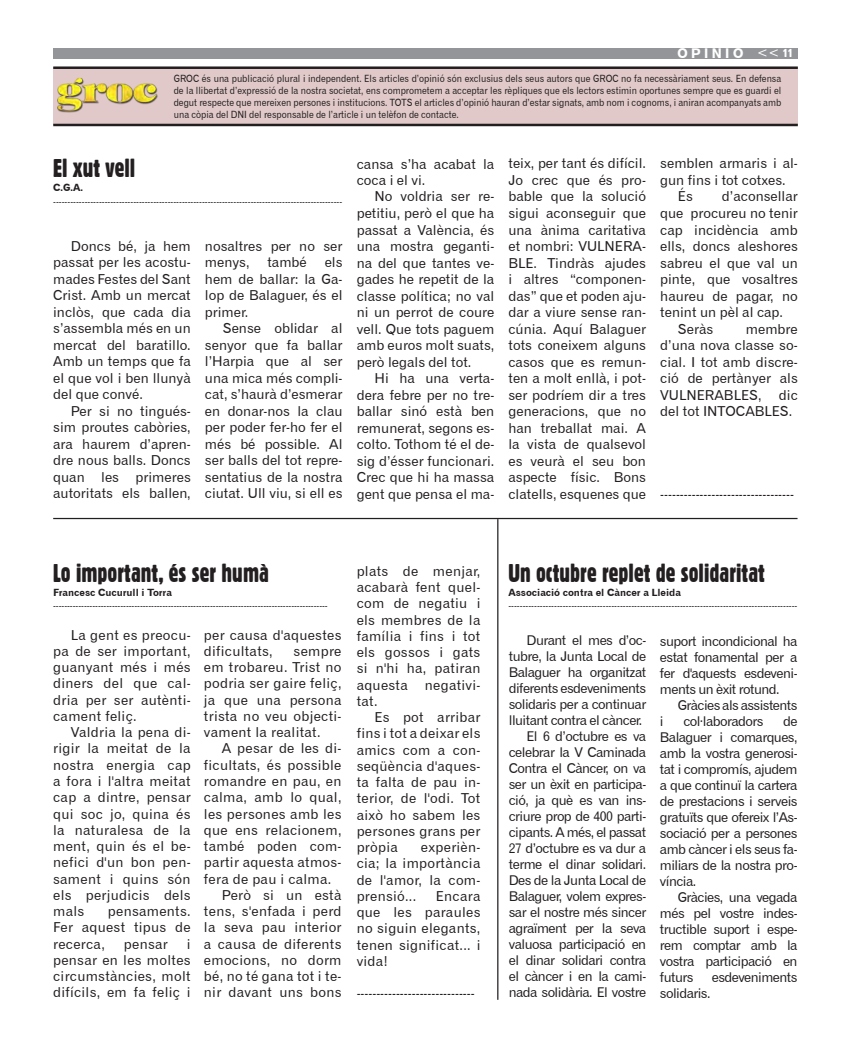
<style>
.page{position:relative;width:851px;height:1053px;background:#fff}
.page>*{position:absolute;margin:0;border:0;box-sizing:border-box;transform-origin:0 0}
.t1{font:25px "Gothic 821 Condensed BT";color:#231f20;scale:.95 1}
.t2{font:13.75px/16.5px "Gothic 720 BT Roman B";letter-spacing:.02em;color:#231f20;text-align:justify}
.t3{font:13.75px/16.5px "Gothic 720 BT Roman B";color:#231f20}
.t4{font:13.75px "Gothic 725 BT Black A";letter-spacing:.25em;color:#fff}
.t5{font:13.5px/16px "Gothic 720 BT Roman B";letter-spacing:-.04em;color:#231f20;text-align:justify}
.t6{font:10px/12px "Gothic 720 BT Roman B";color:#231f20;text-align:justify;scale:.9 1}
.t7{font:10px "Gothic 720 BT Roman B";color:#231f20}
.t8{font:10px "Gothic 720 BT Bold B";color:#231f20}
.s1{font-family:"Gothic 720 BT Roman B"}
.s2{font-family:"Gothic 821 Condensed BT";font-size:11.25px}
</style>
<div class="page">
<div style="left:53px;top:48px;width:744px;height:10px;background:#939598"></div>
<div style="left:53px;top:67px;width:744px;height:58px;background:#e0c9c8"></div>
<hr style="left:53px;top:124px;width:744px;height:2px;background:#231f20">
<hr style="left:53px;top:66px;width:744px;height:3px;background:#231f20">
<img style="left:57px;top:77px;width:100px;height:36px">
<hr style="left:53px;top:518px;width:744px;height:1px;background:#231f20">
<hr style="left:497px;top:519px;width:1px;height:480px;background:#231f20">
<p class="t4" style="left:677px;top:45px;width:117px">OPINIÓ <span class="s1">&lt;&lt;</span><span class="s2">11</span></p>
<p class="t6" style="left:174px;top:72px;width:676px">GROC és una publicació plural i independent. Els articles d’opinió són exclusius dels seus autors que GROC no fa necessàriament seus. En defensa de la llibertat d’expressió de la nostra societat, ens comprometem a acceptar les rèpliques que els lectors estimin oportunes sempre que es guardi el degut respecte que mereixen persones i institucions. TOTS el articles d’opinió hauran d’estar signats, amb nom i cognoms, i aniran acompanyats amb una còpia del DNI del responsable de l’article i un telèfon de contacte.</p>
<p class="t1" style="left:53px;top:153px;width:88px">El xut vell</p>
<p class="t8" style="left:53px;top:181px;width:31px">C.G.A.</p>
<p class="t7" style="left:53px;top:195px;width:290px">-----------------------------------------------------------------------------------------------------</p>
<p class="t3" style="left:205px;top:237px;width:139px">nosaltres per no ser menys,</p>
<p class="t2" style="left:53px;top:237px;width:139px;text-indent:18px">Doncs bé, ja hem passat per les acostu&shy;mades Festes del Sant Crist. Amb un mercat inclòs, que cada dia s’assembla més en un mercat del baratillo.<br>Amb un temps que fa el que vol i ben llunyà del que convé.</p>
<p class="t2" style="left:53px;top:402px;width:139px;text-indent:18px">Per si no tingués&shy;sim proutes cabòries, ara haurem d’apren&shy;dre nous balls. Doncs quan les primeres autoritats els ballen,</p>
<p class="t2" style="left:267px;top:254px;width:41px">també</p>
<p class="t2" style="left:205px;top:254px;width:139px;text-indent:120px">els hem de ballar: la Ga&shy;lop de Balaguer, és el primer.</p>
<p class="t2" style="left:205px;top:320px;width:139px;text-indent:18px">Sense oblidar al senyor que fa ballar l’Harpia que al ser una mica més compli&shy;cat, s’haurà d’esmerar en donar-nos la clau per poder fer-ho fer el més bé possible. Al ser balls del tot repre&shy;sentatius de la nostra ciutat. Ull viu, si ell es</p>
<p class="t3" style="left:356px;top:155px;width:139px">cansa s’ha acabat la coca i el vi.</p>
<p class="t2" style="left:357px;top:188px;width:139px;text-indent:18px">No voldria ser re&shy;petitiu, però el que ha passat a València, és una mostra geganti&shy;na del que tantes ve&shy;gades he repetit de la classe política; no val ni un perrot de coure vell. Que tots paguem amb euros molt suats, però legals del tot.</p>
<p class="t2" style="left:357px;top:370px;width:139px;text-indent:18px">Hi ha una verta&shy;dera febre per no tre&shy;ballar sinó està ben remunerat, segons es&shy;colto. Tothom té el de&shy;sig d’ésser funcionari.<br>Crec que hi ha massa gent que pensa el ma-</p>
<p class="t2" style="left:508px;top:155px;width:139px">teix, per tant és difícil.<br>Jo crec que és pro&shy;bable que la solució sigui aconseguir que una ànima caritativa et nombri: VULNERA-BLE. Tindràs ajudes i altres “componen&shy;das” que et poden aju&shy;dar a viure sense ran&shy;cúnia. Aquí Balaguer tots coneixem alguns casos que es remun&shy;ten a molt enllà, i pot&shy;ser podríem dir a tres generacions, que no han treballat mai. A la vista de qualsevol es veurà el seu bon aspecte físic. Bons clatells, esquenes que</p>
<p class="t3" style="left:660px;top:155px;width:139px">semblen armaris i al&shy;gun fins i tot cotxes.</p>
<p class="t2" style="left:678px;top:188px;width:16px">És</p>
<p class="t2" style="left:660px;top:188px;width:139px;text-indent:62px">d’aconsellar que procureu no tenir cap incidència amb ells, doncs aleshores sabreu el que val un pinte, que vosaltres haureu de pagar, no tenint un pèl al cap.</p>
<p class="t2" style="left:678px;top:320px;width:37px">Seràs</p>
<p class="t2" style="left:660px;top:320px;width:139px;text-indent:86px">membre d’una nova classe so&shy;cial. I tot amb discre&shy;ció de pertànyer als VULNERABLES,</p>
<p class="t3" style="left:660px;top:386px;width:139px;text-indent:119px">dic del tot INTOCABLES.</p>
<p class="t2" style="left:660px;top:485px;width:135px">----------------------------------</p>
<p class="t1" style="left:53px;top:557px;width:228px">Lo important, és ser humà</p>
<p class="t8" style="left:53px;top:586px;width:120px">Francesc Cucurull i Torra</p>
<p class="t7" style="left:53px;top:599px;width:276px">--------------------------------------------------------------------------------------------------</p>
<p class="t2" style="left:204px;top:626px;width:139px">per causa d'aquestes dificultats,</p>
<p class="t2" style="left:53px;top:626px;width:139px;text-indent:18px">La gent es preocu&shy;pa de ser important, guanyant més i més diners del que cal&shy;dria per ser autènti&shy;cament feliç.</p>
<p class="t2" style="left:53px;top:724px;width:139px;text-indent:18px">Valdria la pena di&shy;rigir la meitat de la nostra energia cap a fora i l'altra meitat cap a dintre, pensar qui soc jo, quina és la naturalesa de la ment, quin és el be&shy;nefici d'un bon pen&shy;sament i quins són els perjudicis dels mals</p>
<p class="t2" style="left:204px;top:642px;width:139px;text-indent:90px">sempre em trobareu. Trist no podria ser gaire feliç, ja que una persona trista no veu objecti&shy;vament la realitat.</p>
<p class="t2" style="left:204px;top:740px;width:139px;text-indent:18px">A pesar de les di&shy;ficultats, és possible romandre en pau, en calma, amb lo qual, les persones amb les que ens relacionem, també poden com&shy;partir aquesta atmos&shy;fera de pau i calma.</p>
<p class="t2" style="left:204px;top:886px;width:139px;text-indent:18px">Però si un està tens, s'enfada i perd la seva pau interior a causa de diferents emocions, no dorm bé, no té gana tot i te&shy;nir davant uns bons</p>
<p class="t2" style="left:53px;top:902px;width:139px;text-indent:55px">pensaments.<br>Fer aquest tipus de recerca,</p>
<p class="t2" style="left:53px;top:935px;width:139px;text-indent:134px">i pensar en les moltes circumstàncies, molt difícils, em fa feliç i</p>
<p class="t2" style="left:124px;top:935px;width:45px">pensar</p>
<p class="t2" style="left:356px;top:562px;width:125px">plats de menjar, acabarà fent quel&shy;com de negatiu i els membres de la família i fins i tot els gossos i gats si n'hi ha, patiran aquesta negativi&shy;tat.</p>
<p class="t2" style="left:356px;top:708px;width:125px;text-indent:18px">Es pot arribar fins i tot a deixar els amics com a con&shy;seqüència d'aques&shy;ta falta de pau in&shy;terior, de l'odi. Tot això ho sabem les persones grans per pròpia</p>
<p class="t2" style="left:356px;top:838px;width:125px;text-indent:64px">experièn&shy;cia; la importància de l'amor, la com&shy;prensió...</p>
<p class="t2" style="left:356px;top:887px;width:125px;text-indent:79px">Encara que les paraules no siguin elegants, tenen significat... i vida!</p>
<p class="t2" style="left:356px;top:985px;width:119px">------------------------------</p>
<p class="t1" style="left:508px;top:557px;width:271px">Un octubre replet de solidaritat</p>
<p class="t8" style="left:508px;top:586px;width:174px">Associació contra el Càncer a Lleida</p>
<p class="t7" style="left:508px;top:599px;width:290px">-----------------------------------------------------------------------------------------------------</p>
<p class="t5" style="left:659px;top:633px;width:139px">suport incondicional ha estat fonamental per a fer d'aquests esdeveni&shy;ments un èxit rotund.</p>
<p class="t5" style="left:677px;top:697px;width:121px">Gràcies als assistents</p>
<p class="t5" style="left:659px;top:713px;width:5px">i</p>
<p class="t5" style="left:683px;top:713px;width:82px">col·laboradors</p>
<p class="t5" style="left:508px;top:632px;width:139px;text-indent:18px">Durant el mes d’oc&shy;tubre, la Junta Local de Balaguer ha organitzat diferents esdeveniments solidaris per a continuar lluitant contra el càncer.</p>
<p class="t5" style="left:508px;top:728px;width:139px;text-indent:18px">El 6 d’octubre es va celebrar la V Caminada Contra el Càncer, on va ser un èxit en participa&shy;ció, ja què es van ins&shy;criure prop de 400 parti&shy;cipants. A més, el passat 27 d’octubre es va dur a terme el dinar solidari.<br>Des de la Junta Local de Balaguer, volem expres&shy;sar el nostre més sincer agraïment per la seva valuosa participació en el dinar solidari contra el càncer i en la cami&shy;nada solidària. El vostre</p>
<p class="t5" style="left:659px;top:713px;width:139px;text-indent:123px">de Balaguer i comarques, amb la vostra generosi&shy;tat i compromís, ajudem a que continuï la cartera de prestacions i serveis gratuïts que ofereix l’As&shy;sociació per a persones amb càncer i els seus fa&shy;miliars de la nostra pro&shy;víncia.</p>
<p class="t5" style="left:659px;top:889px;width:139px;text-indent:18px">Gràcies, una vegada més pel vostre indes&shy;tructible suport i espe&shy;rem comptar amb la vostra participació en futurs</p>
<p class="t5" style="left:711px;top:969px;width:87px">esdeveniments</p>
<p class="t5" style="left:659px;top:985px;width:52px">solidaris.</p>
</div>
